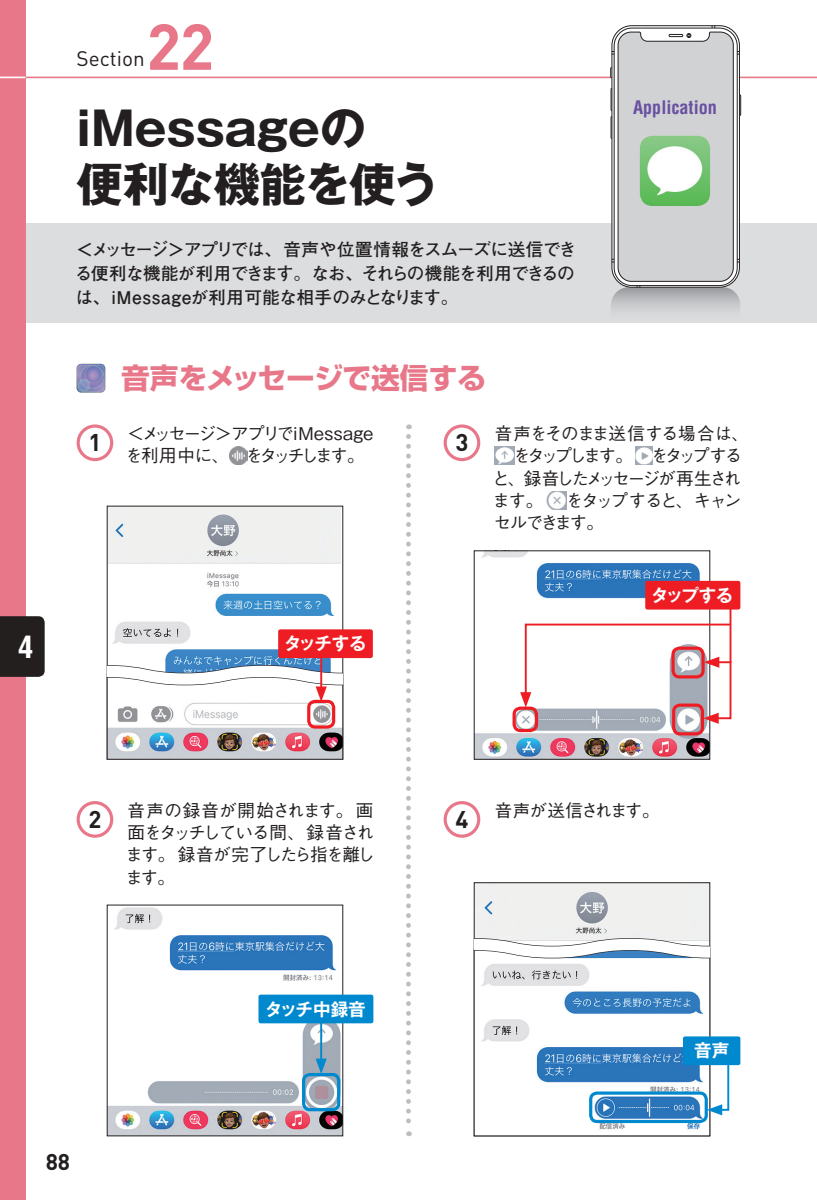
<style>
.page{position:relative;width:817px;height:1200px;background:#fff}
.page>*{position:absolute;margin:0;border:0;box-sizing:border-box;transform-origin:0 0}
.t1{font:700 63.68px "DIN";color:#e87889}
.t2{font:700 46.35px/55.8px "Gothic MB101 Pro";color:#231f20}
.t3{font:700 condensed 30.38px "Helvetica";color:#fff}
.t4{font:700 28.8px "Shin Go Pro";color:#e87889}
.t5{font:700 23.85px "DIN";color:#231f20}
.t6{font:700 22.5px "DIN";color:#231f20}
.t7{font:20.7px "DIN";color:#231f20}
.t8{font:700 condensed 18.22px "Helvetica";color:#6850a1}
.t9{font:500 17.55px/22.3px "Gothic BBB Pro";letter-spacing:-.1em;color:#231f20;text-align:justify}
.t10{font:700 17.55px/23.8px "Futo Go B101 Pro";letter-spacing:-.03em;color:#231f20;text-align:justify}
.t11{font:500 17.55px/22.3px "Gothic BBB Pro";letter-spacing:-.15em;color:#231f20}
.t12{font:700 17.55px "Gothic MB101 Pro De";letter-spacing:-.03em;color:#fff}
.t13{font:500 17.55px "Gothic BBB Pro";letter-spacing:-.135em;color:#231f20}
.t14{font:500 17.55px "Gothic BBB Pro";letter-spacing:-.05em;color:#231f20}
.t15{font:500 17.55px "Gothic BBB Pro";letter-spacing:-.19em;color:#231f20}
</style>
<div class="page">
<div style="left:0;top:223px;width:816px;height:99px;background:#dcdddf"></div>
<hr style="left:0;top:77px;width:816px;height:1px;background:#e87889">
<svg style="left:406px;top:436px;width:5px;height:699px"></svg>
<svg style="left:609px;top:26px;width:132px;height:284px"></svg>
<img style="left:639px;top:136px;width:71px;height:70px">
<img style="left:109px;top:507px;width:232px;height:151px">
<img style="left:109px;top:907px;width:232px;height:226px">
<img style="left:476px;top:552px;width:232px;height:205px">
<img style="left:476px;top:884px;width:232px;height:47px">
<img style="left:109px;top:702px;width:232px;height:55px">
<img style="left:481px;top:964px;width:227px;height:166px">
<svg style="left:473px;top:931px;width:238px;height:33px"></svg>
<svg style="left:520px;top:590px;width:212px;height:133px"></svg>
<svg style="left:106px;top:658px;width:250px;height:43px"></svg>
<div style="left:307px;top:699px;width:28px;height:29px;border:3px solid #ee1d23;border-radius:6px"></div>
<div style="left:589px;top:1091px;width:118px;height:31px;border:3px solid #0089cf;border-radius:6px"></div>
<hr style="left:320px;top:1004px;width:2px;height:57px;background:#0089cf">
<svg style="left:315px;top:1058px;width:12px;height:14px"></svg>
<div style="left:302px;top:1072px;width:38px;height:38px;border:3px solid #0089cf;border-radius:6px"></div>
<div style="left:671px;top:646px;width:33px;height:32px;border:3px solid #ee1d23;border-radius:6px"></div>
<div style="left:672px;top:703px;width:31px;height:32px;border:3px solid #ee1d23;border-radius:6px"></div>
<div style="left:512px;top:706px;width:26px;height:26px;border:3px solid #ee1d23;border-radius:6px"></div>
<svg style="left:706px;top:1064px;width:24px;height:51px"></svg>
<svg style="left:77px;top:364px;width:28px;height:28px"></svg>
<div style="left:443px;top:424px;width:37px;height:37px;border:3px solid #e87889;border-radius:50%"></div>
<img style="left:494px;top:446px;width:21px;height:18px">
<img style="left:635px;top:446px;width:17px;height:18px">
<img style="left:546px;top:491px;width:20px;height:18px">
<div style="left:443px;top:800px;width:37px;height:37px;border:3px solid #e87889;border-radius:50%"></div>
<div style="left:77px;top:800px;width:36px;height:37px;border:3px solid #e87889;border-radius:50%"></div>
<div style="left:77px;top:424px;width:36px;height:37px;border:3px solid #e87889;border-radius:50%"></div>
<img style="left:230px;top:446px;width:17px;height:18px">
<div style="left:278px;top:629px;width:95px;height:29px;background:#ee1d23;border-radius:2px"></div>
<div style="left:258px;top:994px;width:115px;height:29px;background:#0089cf;border-radius:2px"></div>
<div style="left:682px;top:1036px;width:58px;height:28px;background:#0089cf;border-radius:2px"></div>
<div style="left:645px;top:580px;width:95px;height:29px;background:#ee1d23;border-radius:2px"></div>
<div style="left:0;top:0;width:26px;height:1199px;background:#e87889"></div>
<div style="left:0;top:616px;width:45px;height:60px;background:#231f1f"></div>
<svg style="left:0;top:77px;width:26px;height:1px"></svg>
<h3 class="t3" style="left:18px;top:627px;width:17px">4</h3>
<h1 class="t1" style="left:146px;top:5px;width:69px">22</h1>
<p class="t7" style="left:77px;top:45px;width:70px">Section</p>
<h2 class="t2" style="left:77px;top:95px;width:363px">iMessageの<br>便利な機能を使う</h2>
<p class="t10" style="left:75px;top:235px;width:503px">＜メッセージ＞アプリでは、音声や位置情報をスムーズに送信できる便利な機能が利用できます。なお、それらの機能を利用できるのは、iMessageが利用可能な相手のみとなります。</p>
<h3 class="t4" style="left:121px;top:355px;width:366px">音声をメッセージで送信する</h3>
<p class="t8" style="left:633px;top:96px;width:85px">Application</p>
<h3 class="t5" style="left:88px;top:427px;width:14px">1</h3>
<p class="t9" style="left:125px;top:420px;width:250px">＜メッセージ＞アプリでiMessageを利用中に、 をタッチします。</p>
<p class="t12" style="left:283px;top:629px;width:84px">タッチする</p>
<h3 class="t5" style="left:455px;top:427px;width:14px">3</h3>
<p class="t14" style="left:494px;top:419px;width:256px">音声をそのまま送信する場合は、</p>
<p class="t15" style="left:513px;top:441px;width:231px">をタップします。 をタップする</p>
<p class="t13" style="left:492px;top:464px;width:250px">と、録音したメッセージが再生され</p>
<p class="t9" style="left:492px;top:487px;width:52px">ます。</p>
<p class="t11" style="left:493px;top:487px;width:249px;text-indent:73px">をタップすると、キャンセルできます。</p>
<p class="t12" style="left:650px;top:580px;width:84px">タップする</p>
<h3 class="t5" style="left:88px;top:803px;width:14px">2</h3>
<p class="t9" style="left:125px;top:796px;width:251px">音声の録音が開始されます。画面をタッチしている間、録音されます。録音が完了したら指を離します。</p>
<p class="t12" style="left:265px;top:994px;width:102px">タッチ中録音</p>
<p class="t6" style="left:46px;top:1146px;width:26px">88</p>
<h3 class="t5" style="left:455px;top:803px;width:14px">4</h3>
<p class="t9" style="left:494px;top:796px;width:166px">音声が送信されます。</p>
<p class="t12" style="left:694px;top:1035px;width:37px">音声</p>
</div>
